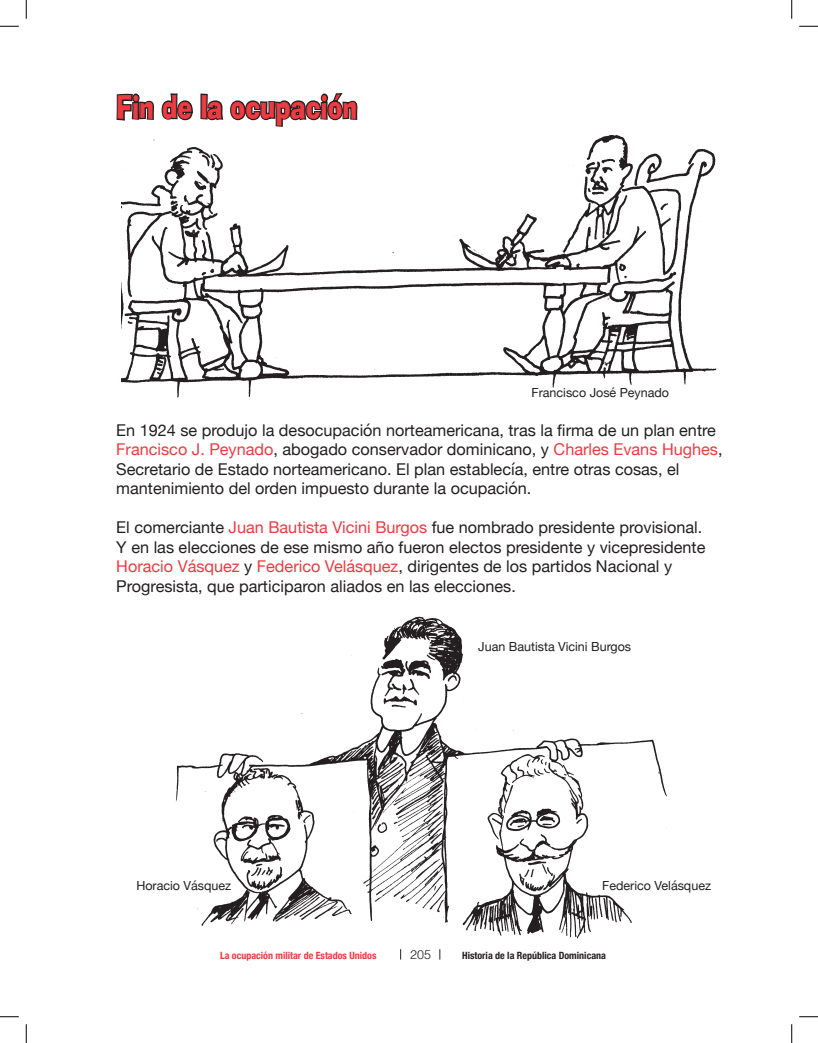
<style>
.page{position:relative;width:818px;height:1043px;background:#fff}
.page>*{position:absolute;margin:0;border:0;box-sizing:border-box;transform-origin:0 0}
.t1{font:31.25px "Alor Condensed Normal";color:#ee3a41}
.t2{font:16.25px/19.5px "Helvetica Neue";color:#231f20}
.t3{font:12.5px "Helvetica Neue";color:#231f20}
.t4{font:300 12.5px "Helvetica";color:#231f20}
.t5{font:700 condensed 10px "Helvetica Neue";color:#ee3a41}
.t6{font:700 condensed 10px "Helvetica Neue";color:#231f20}
.s1{color:#ee3a41}
</style>
<div class="page">
<svg style="left:116px;top:93px;width:242px;height:34px"></svg>
<img style="left:121px;top:134px;width:596px;height:264px">
<img style="left:175px;top:616px;width:492px;height:323px">
<svg style="left:0;top:25px;width:19px;height:2px"></svg>
<svg style="left:799px;top:25px;width:19px;height:2px"></svg>
<svg style="left:0;top:1016px;width:19px;height:1px"></svg>
<svg style="left:799px;top:1016px;width:19px;height:1px"></svg>
<svg style="left:25px;top:0;width:2px;height:19px"></svg>
<svg style="left:25px;top:1024px;width:2px;height:18px"></svg>
<svg style="left:791px;top:0;width:1px;height:19px"></svg>
<svg style="left:791px;top:1024px;width:1px;height:18px"></svg>
<h1 class="t1" style="left:116px;top:79px;width:242px">Fin de la ocupación</h1>
<p class="t3" style="left:531px;top:383px;width:139px">Francisco José Peynado</p>
<p class="t2" style="left:116px;top:421px;width:607px">En 1924 se produjo la desocupación norteamericana, tras la firma de un plan entre <span class="s1">Francisco J. Peynado</span>, abogado conservador dominicano, y <span class="s1">Charles Evans Hughes</span>, Secretario de Estado norteamericano. El plan establecía, entre otras cosas, el mantenimiento del orden impuesto durante la ocupación.</p>
<p class="t2" style="left:116px;top:518px;width:590px">El comerciante <span class="s1">Juan Bautista Vicini Burgos</span> fue nombrado presidente provisional.<br>Y en las elecciones de ese mismo año fueron electos presidente y vicepresidente <span class="s1">Horacio Vásquez</span> y <span class="s1">Federico Velásquez</span>, dirigentes de los partidos Nacional y Progresista, que participaron aliados en las elecciones.</p>
<p class="t3" style="left:478px;top:637px;width:154px">Juan Bautista Vicini Burgos</p>
<p class="t3" style="left:136px;top:876px;width:96px">Horacio Vásquez</p>
<p class="t3" style="left:602px;top:876px;width:110px">Federico Velásquez</p>
<p class="t5" style="left:220px;top:947px;width:158px">La ocupación militar de Estados Unidos</p>
<p class="t4" style="left:410px;top:946px;width:22px">205</p>
<p class="t6" style="left:462px;top:947px;width:145px">Historia de la República Dominicana</p>
</div>
